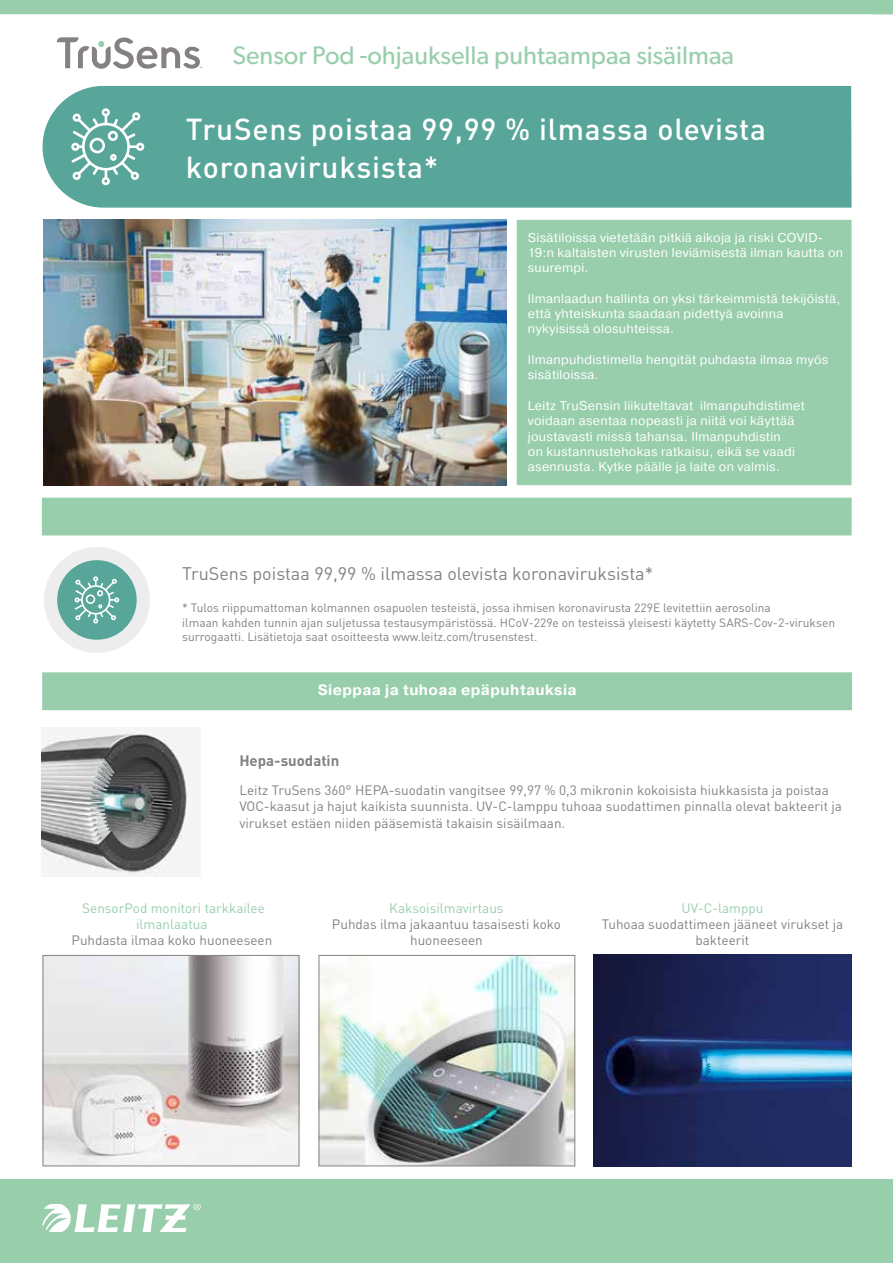
<style>
.page{position:relative;width:893px;height:1263px;background:#fff}
.page>*{position:absolute;margin:0;border:0;box-sizing:border-box;transform-origin:0 0}
.t1{font:500 30px/37.5px "DIN Pro";letter-spacing:.025em;color:#fff}
.t2{font:25.5px "Gibson";color:#98ceac}
.t3{font:18px "DIN Pro";color:#848180}
.t4{font:700 15px "Pragmatica";letter-spacing:.025em;color:#fff}
.t5{font:700 15px "DIN Pro";color:#848180}
.t6{font:13.5px/16.2px "DIN Pro";color:#848180;text-align:center}
.t7{font:13.5px/16.2px "DIN Pro";color:#98ceac;text-align:center}
.t8{font:12.75px/15.3px "Pragmatica";letter-spacing:.025em;color:#fff}
.t9{font:12px/14.4px "DIN Pro";color:#848180}
</style>
<div class="page">
<svg style="left:57px;top:37px;width:145px;height:32px"></svg>
<div style="left:0;top:0;width:893px;height:14px;background:#98ceac"></div>
<div style="left:0;top:1180px;width:893px;height:83px;background:#98ceac"></div>
<svg style="left:42px;top:1204px;width:159px;height:28px"></svg>
<div style="left:517px;top:220px;width:334px;height:265px;background:#98ceac"></div>
<img style="left:43px;top:220px;width:463px;height:265px">
<img style="left:321px;top:957px;width:252px;height:207px">
<div style="left:319px;top:955px;width:256px;height:211px;border:1px solid #858282"></div>
<img style="left:45px;top:957px;width:252px;height:207px">
<div style="left:43px;top:955px;width:256px;height:211px;border:1px solid #858282"></div>
<img style="left:593px;top:954px;width:258px;height:212px">
<div style="left:42px;top:498px;width:810px;height:37px;background:#98ceac"></div>
<div style="left:42px;top:672px;width:810px;height:38px;background:#98ceac;border:1px solid #99cead"></div>
<img style="left:42px;top:729px;width:154px;height:145px">
<div style="left:44px;top:547px;width:106px;height:106px;background:#ededed;border-radius:50%"></div>
<div style="left:57px;top:560px;width:80px;height:80px;background:#57a699;border-radius:50%"></div>
<svg style="left:75px;top:576px;width:44px;height:47px"></svg>
<div style="left:43px;top:86px;width:808px;height:122px;background:#57a699"></div>
<svg style="left:71px;top:108px;width:73px;height:77px"></svg>
<h2 class="t2" style="left:232px;top:39px;width:503px">Sensor Pod -ohjauksella puhtaampaa sisäilmaa</h2>
<h1 class="t1" style="left:186px;top:109px;width:582px">TruSens poistaa 99,99 % ilmassa olevista koronaviruksista*</h1>
<p class="t8" style="left:528px;top:230px;width:317px">Sisätiloissa vietetään pitkiä aikoja ja riski COVID-<br>19:n kaltaisten virusten leviämisestä ilman kautta on suurempi.</p>
<p class="t8" style="left:528px;top:291px;width:314px">Ilmanlaadun hallinta on yksi tärkeimmistä tekijöistä, että yhteiskunta saadaan pidettyä avoinna nykyisissä olosuhteissa.</p>
<p class="t8" style="left:528px;top:352px;width:302px">Ilmanpuhdistimella hengität puhdasta ilmaa myös sisätiloissa.</p>
<p class="t8" style="left:528px;top:398px;width:278px">Leitz TruSensin liikuteltavat ilmanpuhdistimet voidaan asentaa nopeasti ja niitä voi käyttää joustavasti missä tahansa. Ilmanpuhdistin<br>on kustannustehokas ratkaisu, eikä se vaadi asennusta. Kytke päälle ja laite on valmis.</p>
<h3 class="t3" style="left:182px;top:561px;width:472px">TruSens poistaa 99,99 % ilmassa olevista koronaviruksista*</h3>
<p class="t9" style="left:182px;top:600px;width:654px">* Tulos riippumattoman kolmannen osapuolen testeistä, jossa ihmisen koronavirusta 229E levitettiin aerosolina<br>ilmaan kahden tunnin ajan suljetussa testausympäristössä. HCoV-229e on testeissä yleisesti käytetty SARS-Cov-2-viruksen surrogaatti. Lisätietoja saat osoitteesta www.leitz.com/trusenstest.</p>
<p class="t4" style="left:318px;top:680px;width:260px">Sieppaa ja tuhoaa epäpuhtauksia</p>
<p class="t5" style="left:239px;top:751px;width:101px">Hepa-suodatin</p>
<p class="t6" style="left:239px;top:782px;width:604px;text-align:left">Leitz TruSens 360° HEPA-suodatin vangitsee 99,97 % 0,3 mikronin kokoisista hiukkasista ja poistaa<br>VOC-kaasut ja hajut kaikista suunnista. UV-C-lamppu tuhoaa suodattimen pinnalla olevat bakteerit ja virukset estäen niiden pääsemistä takaisin sisäilmaan.</p>
<p class="t7" style="left:82px;top:899px;width:184px">SensorPod monitori tarkkailee ilmanlaatua</p>
<p class="t6" style="left:71px;top:932px;width:202px">Puhdasta ilmaa koko huoneeseen</p>
<p class="t7" style="left:389px;top:899px;width:116px">Kaksoisilmavirtaus</p>
<p class="t6" style="left:332px;top:915px;width:231px">Puhdas ilma jakaantuu tasaisesti koko huoneeseen</p>
<p class="t7" style="left:681px;top:899px;width:83px">UV-C-lamppu</p>
<p class="t6" style="left:602px;top:915px;width:243px">Tuhoaa suodattimeen jääneet virukset ja bakteerit</p>
</div>
